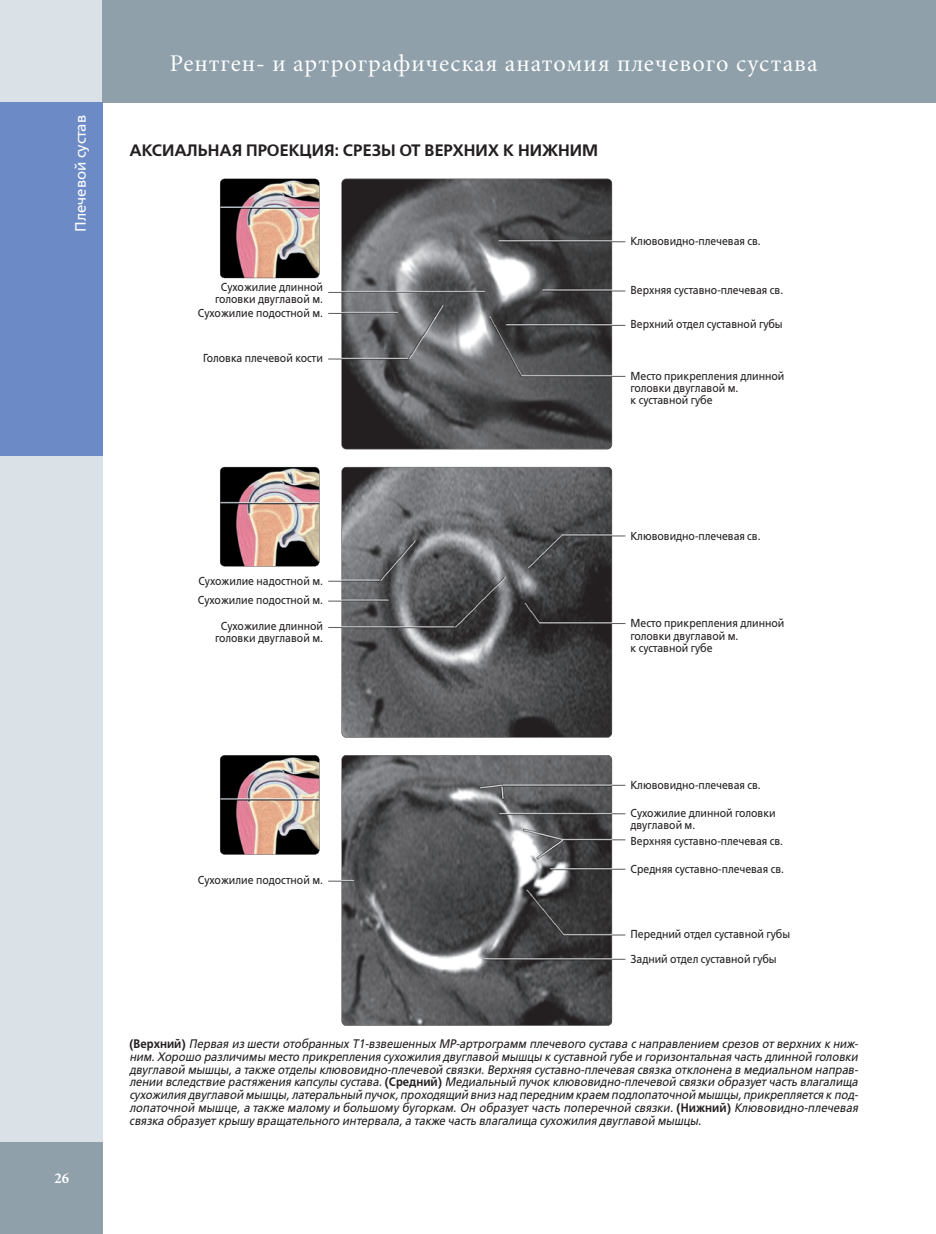
<style>
.page{position:relative;width:936px;height:1234px;background:#fff}
.page>*{position:absolute;margin:0;border:0;box-sizing:border-box;transform-origin:0 0}
.t1{font:24px "Minion Cyr";letter-spacing:.04em;color:#fff}
.t2{font:16.5px "Free Set Demi C";color:#231f20}
.t3{font:15px "Free Set C";color:#fff}
.t4{font:700 15px "Minion Cyr";color:#fff}
.t5{font:italic 12.3px/12.8px "Free Set C";color:#231f20;text-align:justify;scale:.91 1}
.t6{font:11.55px/12px "Free Set C";color:#231f20;scale:.91 1}
.s1{font-family:"Free Set Demi C";font-style:normal}
</style>
<div class="page">
<div style="left:0;top:0;width:102px;height:1142px;background:#dae2e7"></div>
<div style="left:0;top:1142px;width:102px;height:91px;background:#8fa0aa"></div>
<div style="left:102px;top:0;width:833px;height:102px;background:#8fa0aa"></div>
<div style="left:0;top:102px;width:102px;height:353px;background:#6c8bc6"></div>
<img style="left:328px;top:183px;width:297px;height:262px">
<img style="left:342px;top:179px;width:270px;height:270px">
<img style="left:220px;top:179px;width:99px;height:99px">
<img style="left:612px;top:471px;width:13px;height:262px">
<img style="left:328px;top:580px;width:13px;height:48px">
<img style="left:342px;top:467px;width:270px;height:270px">
<img style="left:220px;top:467px;width:99px;height:99px">
<img style="left:612px;top:759px;width:13px;height:263px">
<img style="left:328px;top:880px;width:13px;height:2px">
<img style="left:342px;top:755px;width:270px;height:270px">
<img style="left:220px;top:755px;width:99px;height:99px">
<p class="t3" style="left:72px;top:232px;width:119px;rotate:-90deg">Плечевой сустав</p>
<h1 class="t1" style="left:170px;top:49px;width:649px">Рентген- и артрографическая анатомия плечевого сустава</h1>
<h2 class="t2" style="left:129px;top:141px;width:470px">АКСИАЛЬНАЯ ПРОЕКЦИЯ: СРЕЗЫ ОТ ВЕРХНИХ К НИЖНИМ</h2>
<p class="t6" style="left:215px;top:281px;width:120px;text-align:center">Сухожилие длинной головки двуглавой м.</p>
<p class="t6" style="left:198px;top:307px;width:139px">Сухожилие подостной м.</p>
<p class="t6" style="left:203px;top:351px;width:133px">Головка плечевой кости</p>
<p class="t6" style="left:630px;top:235px;width:145px">Клювовидно-плечевая св.</p>
<p class="t6" style="left:630px;top:284px;width:169px">Верхняя суставно-плечевая св.</p>
<p class="t6" style="left:630px;top:318px;width:169px">Верхний отдел суставной губы</p>
<p class="t6" style="left:630px;top:369px;width:170px">Место прикрепления длинной головки двуглавой м.<br>к суставной губе</p>
<p class="t6" style="left:198px;top:571px;width:139px;line-height:18.9px">Сухожилие надостной м.<br>Сухожилие подостной м.</p>
<p class="t6" style="left:215px;top:620px;width:120px;text-align:center">Сухожилие длинной головки двуглавой м.</p>
<p class="t6" style="left:630px;top:529px;width:144px">Клювовидно-плечевая св.</p>
<p class="t6" style="left:630px;top:617px;width:171px">Место прикрепления длинной головки двуглавой м.<br>к суставной губе</p>
<p class="t4" style="left:54px;top:1169px;width:16px">26</p>
<p class="t6" style="left:630px;top:779px;width:145px">Клювовидно-плечевая св.</p>
<p class="t6" style="left:630px;top:806px;width:161px">Сухожилие длинной головки двуглавой м.</p>
<p class="t6" style="left:198px;top:874px;width:139px">Сухожилие подостной м.</p>
<p class="t6" style="left:630px;top:834px;width:169px">Верхняя суставно-плечевая св.</p>
<p class="t6" style="left:630px;top:863px;width:170px">Средняя суставно-плечевая св.</p>
<p class="t6" style="left:630px;top:927px;width:177px">Передний отдел суставной губы</p>
<p class="t6" style="left:630px;top:952px;width:162px">Задний отдел суставной губы</p>
<p class="t5" style="left:129px;top:1037px;width:802px"><span class="s1">(Верхний)</span> Первая из шести отобранных Т1-взвешенных МР-артрограмм плечевого сустава с направлением срезов от верхних к ниж&shy;ним. Хорошо различимы место прикрепления сухожилия двуглавой мышцы к суставной губе и горизонтальная часть длинной головки двуглавой мышцы, а также отделы клювовидно-плечевой связки. Верхняя суставно-плечевая связка отклонена в медиальном направ&shy;лении вследствие растяжения капсулы сустава. <span class="s1">(Средний)</span> Медиальный пучок клювовидно-плечевой связки образует часть влагалища сухожилия двуглавой мышцы, латеральный пучок, проходящий вниз над передним краем подлопаточной мышцы, прикрепляется к под&shy;лопаточной мышце, а также малому и большому бугоркам. Он образует часть поперечной связки. <span class="s1">(Нижний)</span> Клювовидно-плечевая связка образует крышу вращательного интервала, а также часть влагалища сухожилия двуглавой мышцы.</p>
</div>
